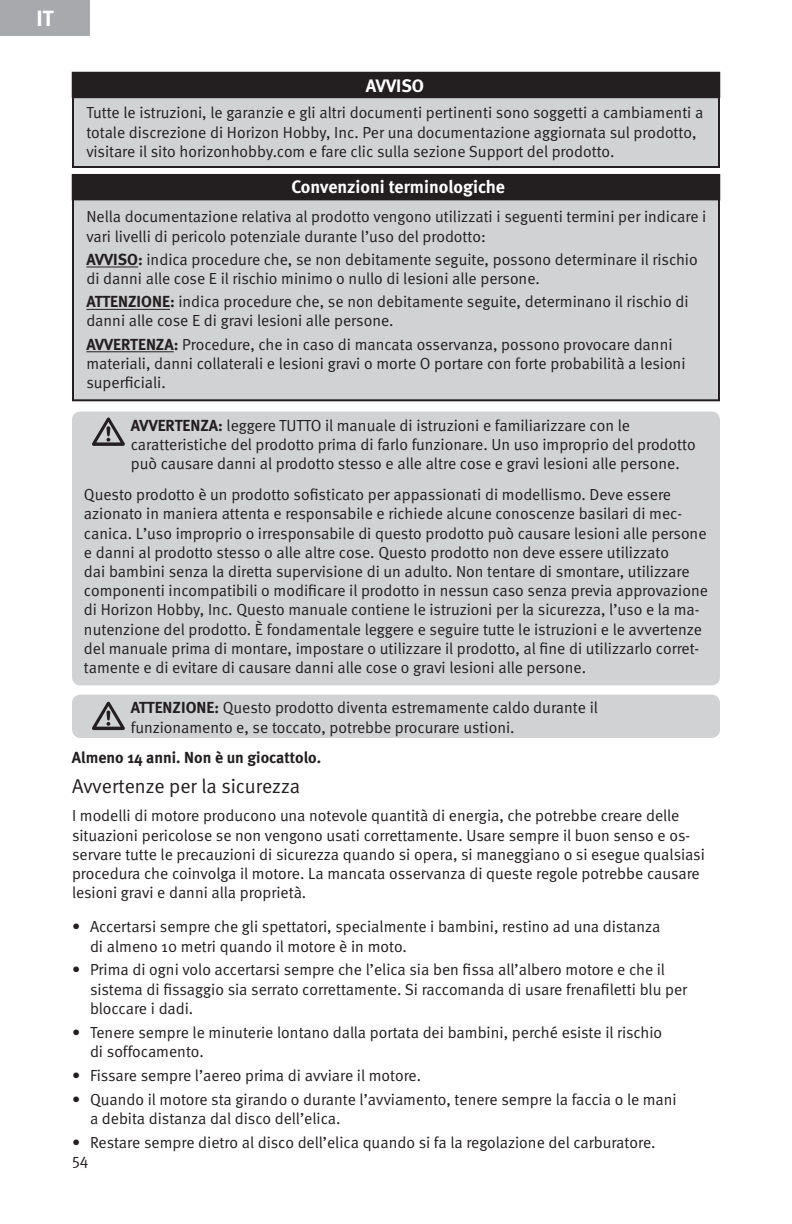
<style>
.page{position:relative;width:792px;height:1224px;background:#fff}
.page>*{position:absolute;margin:0;border:0;box-sizing:border-box;transform-origin:0 0}
.t1{font:700 22px "Meta";color:#fff}
.t2{font:20px "Meta Normal";letter-spacing:-.005em;color:#231f20}
.t3{font:700 18px "Meta";color:#fff}
.t4{font:16px/19.2px "Meta Normal";color:#231f20}
.t5{font:700 16px "Meta";color:#231f20}
.s1{font-family:"Meta";font-weight:700}
.s2{font-family:"Meta Bold LF"}
</style>
<div class="page">
<div style="left:0;top:0;width:90px;height:36px;background:#a8a9ad"></div>
<div style="left:72px;top:412px;width:648px;height:273px;background:#d1d2d4;border-radius:9px"></div>
<svg style="left:92px;top:418px;width:33px;height:28px"></svg>
<div style="left:72px;top:695px;width:648px;height:43px;background:#d1d2d4;border-radius:9px"></div>
<svg style="left:92px;top:702px;width:33px;height:28px"></svg>
<div style="left:73px;top:73px;width:646px;height:94px;background:#d1d2d4"></div>
<div style="left:72px;top:72px;width:648px;height:96px;border:2px solid #231f20"></div>
<div style="left:73px;top:176px;width:646px;height:224px;background:#d1d2d4"></div>
<div style="left:72px;top:175px;width:648px;height:226px;border:2px solid #231f20"></div>
<div style="left:72px;top:72px;width:648px;height:26px;background:#231f20"></div>
<div style="left:72px;top:174px;width:648px;height:26px;background:#231f20"></div>
<hr style="left:86px;top:267px;width:52px;height:1px;background:#231f20">
<hr style="left:86px;top:309px;width:84px;height:1px;background:#231f20">
<hr style="left:86px;top:351px;width:88px;height:1px;background:#231f20">
<h1 class="t1" style="left:36px;top:5px;width:19px">IT</h1>
<p class="t3" style="left:366px;top:75px;width:60px">AVVISO</p>
<p class="t4" style="left:86px;top:103px;width:619px">Tutte le istruzioni, le garanzie e gli altri documenti pertinenti sono soggetti a cambiamenti a totale discrezione di Horizon Hobby, Inc. Per una documentazione aggiornata sul prodotto, visitare il sito horizonhobby.com e fare clic sulla sezione Support del prodotto.</p>
<p class="t3" style="left:291px;top:176px;width:215px">Convenzioni terminologiche</p>
<p class="t4" style="left:86px;top:207px;width:622px">Nella documentazione relativa al prodotto vengono utilizzati i seguenti termini per indicare i vari livelli di pericolo potenziale durante l’uso del prodotto:</p>
<p class="t4" style="left:86px;top:249px;width:613px"><span class="s1">AVVISO:</span> indica procedure che, se non debitamente seguite, possono determinare il rischio di danni alle cose E il rischio minimo o nullo di lesioni alle persone.</p>
<p class="t4" style="left:86px;top:292px;width:604px"><span class="s1">ATTENZIONE:</span> indica procedure che, se non debitamente seguite, determinano il rischio di danni alle cose E di gravi lesioni alle persone.</p>
<p class="t4" style="left:86px;top:334px;width:601px"><span class="s1">AVVERTENZA:</span> Procedure, che in caso di mancata osservanza, possono provocare danni materiali, danni collaterali e lesioni gravi o morte O portare con forte probabilità a lesioni superficiali.</p>
<p class="t4" style="left:131px;top:415px;width:566px"><span class="s2">AVVERTENZA:</span> leggere TUTTO il manuale di istruzioni e familiarizzare con le caratteristiche del prodotto prima di farlo funzionare. Un uso improprio del prodotto può causare danni al prodotto stesso e alle altre cose e gravi lesioni alle persone.</p>
<p class="t4" style="left:84px;top:485px;width:626px">Questo prodotto è un prodotto sofisticato per appassionati di modellismo. Deve essere azionato in maniera attenta e responsabile e richiede alcune conoscenze basilari di mec&shy;canica. L’uso improprio o irresponsabile di questo prodotto può causare lesioni alle persone e danni al prodotto stesso o alle altre cose. Questo prodotto non deve essere utilizzato<br>dai bambini senza la diretta supervisione di un adulto. Non tentare di smontare, utilizzare componenti incompatibili o modificare il prodotto in nessun caso senza previa approvazione di Horizon Hobby, Inc. Questo manuale contiene le istruzioni per la sicurezza, l’uso e la ma&shy;nutenzione del prodotto. È fondamentale leggere e seguire tutte le istruzioni e le avvertenze del manuale prima di montare, impostare o utilizzare il prodotto, al fine di utilizzarlo corret&shy;tamente e di evitare di causare danni alle cose o gravi lesioni alle persone.</p>
<p class="t4" style="left:131px;top:698px;width:469px"><span class="s1">ATTENZIONE:</span> Questo prodotto diventa estremamente caldo durante il funzionamento e, se toccato, potrebbe procurare ustioni.</p>
<p class="t5" style="left:72px;top:748px;width:251px">Almeno 14 anni. Non è un giocattolo.</p>
<p class="t2" style="left:72px;top:775px;width:230px">Avvertenze per la sicurezza</p>
<p class="t4" style="left:72px;top:806px;width:634px">I modelli di motore producono una notevole quantità di energia, che potrebbe creare delle situazioni pericolose se non vengono usati correttamente. Usare sempre il buon senso e os&shy;servare tutte le precauzioni di sicurezza quando si opera, si maneggiano o si esegue qualsiasi procedura che coinvolga il motore. La mancata osservanza di queste regole potrebbe causare lesioni gravi e danni alla proprietà.</p>
<p class="t4" style="left:90px;top:917px;width:572px;text-indent:-18px">• Accertarsi sempre che gli spettatori, specialmente i bambini, restino ad una distanza di almeno 10 metri quando il motore è in moto.</p>
<p class="t4" style="left:90px;top:960px;width:599px;text-indent:-18px">• Prima di ogni volo accertarsi sempre che l’elica sia ben fissa all’albero motore e che il sistema di fissaggio sia serrato correttamente. Si raccomanda di usare frenafiletti blu per bloccare i dadi.</p>
<p class="t4" style="left:90px;top:1022px;width:574px;text-indent:-18px">• Tenere sempre le minuterie lontano dalla portata dei bambini, perché esiste il rischio di soffocamento.</p>
<p class="t4" style="left:72px;top:1065px;width:351px">• Fissare sempre l’aereo prima di avviare il motore.</p>
<p class="t4" style="left:90px;top:1089px;width:588px;text-indent:-18px">• Quando il motore sta girando o durante l’avviamento, tenere sempre la faccia o le mani a debita distanza dal disco dell’elica.</p>
<p class="t4" style="left:72px;top:1132px;width:585px">• Restare sempre dietro al disco dell’elica quando si fa la regolazione del carburatore.</p>
<p class="t4" style="left:72px;top:1150px;width:18px">54</p>
</div>
